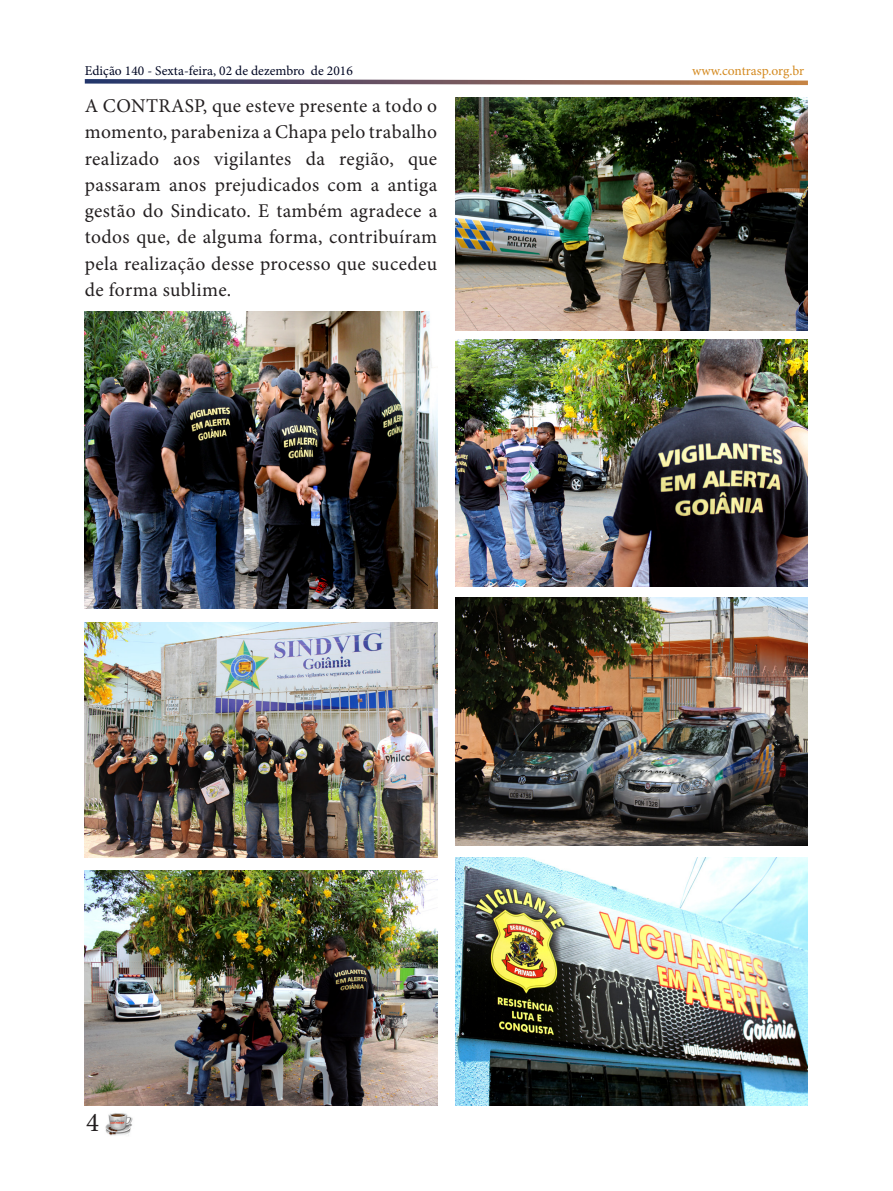
<style>
.page{position:relative;width:893px;height:1191px;background:#fff}
.page>*{position:absolute;margin:0;border:0;box-sizing:border-box;transform-origin:0 0}
.t1{font:27px "Minion Pro";color:#231f20}
.t2{font:19.5px/26.2px "Minion Pro";letter-spacing:.02em;color:#231f20;text-align:justify}
.t3{font:13.5px "Minion Pro";color:#000622}
.t4{font:13.5px "Minion Pro";letter-spacing:-.005em;color:#d48a20}
</style>
<div class="page">
<img style="left:105px;top:1113px;width:28px;height:23px">
<svg style="left:84px;top:79px;width:724px;height:7px"></svg>
<img style="left:455px;top:857px;width:353px;height:248px">
<img style="left:455px;top:98px;width:353px;height:232px">
<img style="left:85px;top:622px;width:352px;height:235px">
<img style="left:455px;top:339px;width:353px;height:248px">
<img style="left:85px;top:311px;width:352px;height:297px">
<img style="left:455px;top:597px;width:353px;height:248px">
<img style="left:85px;top:870px;width:352px;height:235px">
<p class="t3" style="left:85px;top:61px;width:269px">Edição 140 - Sexta-feira, 02 de dezembro de 2016</p>
<p class="t4" style="left:692px;top:61px;width:114px">www.contrasp.org.br</p>
<p class="t2" style="left:85px;top:93px;width:354px">A CONTRASP, que esteve presente a todo o momento, parabeniza a Chapa pelo trabalho realizado aos vigilantes da região, que passaram anos prejudicados com a antiga gestão do Sindicato. E também agradece a todos que, de alguma forma, contribuíram pela realização desse processo que sucedeu de forma sublime.</p>
<h1 class="t1" style="left:86px;top:1104px;width:14px">4</h1>
</div>
